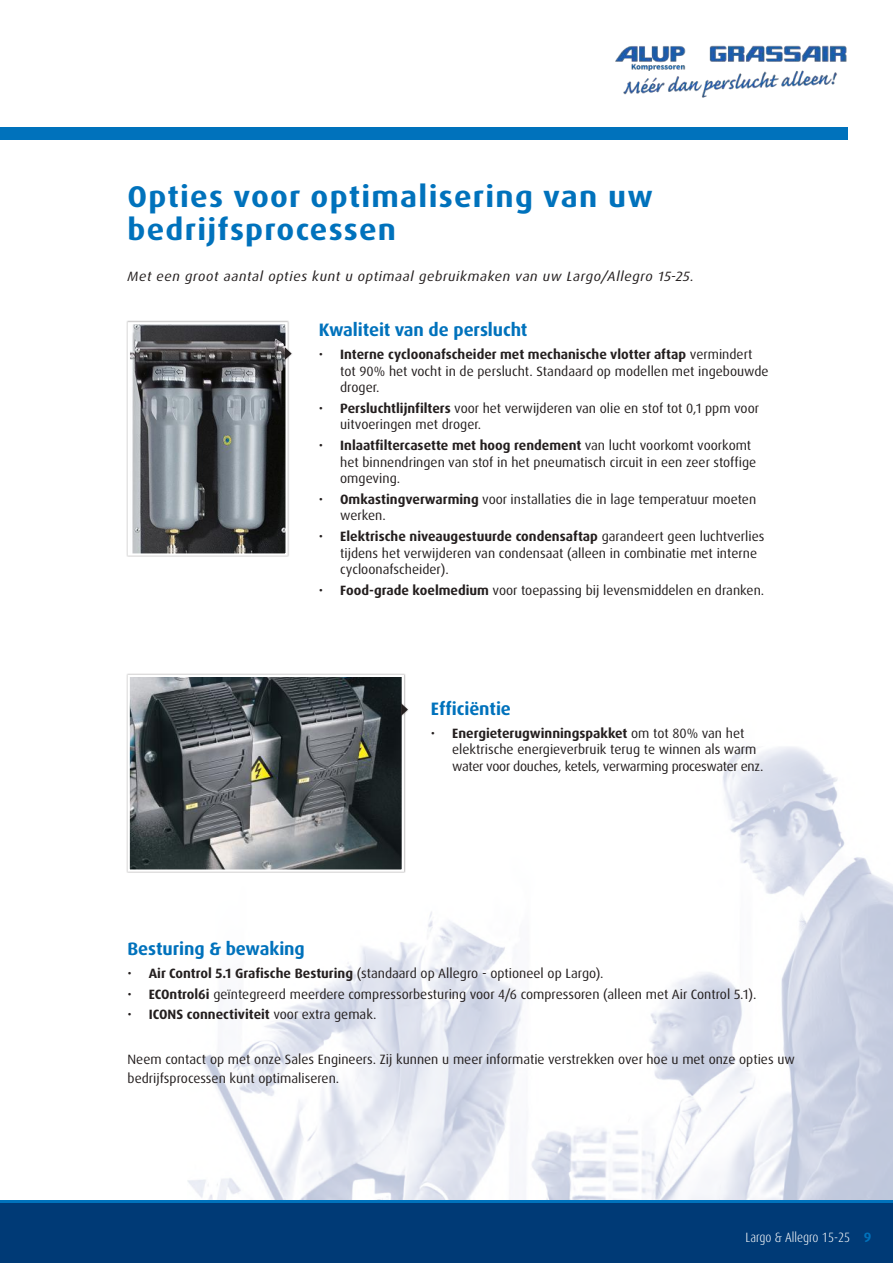
<style>
.page{position:relative;width:893px;height:1263px;background:#fff}
.page>*{position:absolute;margin:0;border:0;box-sizing:border-box;transform-origin:0 0}
.t1{font:700 30px/33px "Dax Pro";letter-spacing:.04em;color:#0072bc;scale:1.05 1}
.t2{font:700 18px "Dax Pro";letter-spacing:-.005em;color:#0072bc}
.t3{font:13.5px/16.5px "Dax Pro";color:#241f1f}
.t4{font:13.5px/16.5px "Dax Pro";letter-spacing:-.02em;color:#241f1f}
.t5{font:italic 13.5px "Dax Pro";letter-spacing:.04em;color:#241f1f;scale:1.05 1}
.t6{font:700 13.5px "Dax Pro";color:#241f1f}
.t7{font:300 condensed 13.5px "Dax Pro";color:#fff}
.s1{font-weight:700}
.s2{font-weight:400}
.s3{font-weight:700;font-stretch:normal;color:#0072bc}
</style>
<div class="page">
<img style="left:187px;top:675px;width:706px;height:525px">
<div style="left:0;top:1202px;width:893px;height:61px;background:#003a76"></div>
<div style="left:0;top:128px;width:848px;height:12px;background:#0072bc"></div>
<hr style="left:0;top:1200px;width:893px;height:3px;background:#0072bc">
<div style="left:126px;top:321px;width:163px;height:236px;background:#e4e4e4"></div>
<img style="left:131px;top:325px;width:154px;height:228px">
<div style="left:128px;top:322px;width:160px;height:234px;border:2px solid #fff"></div>
<div style="left:283px;top:346px;width:10px;height:15px;background:#241f1f;opacity:.33"></div>
<svg style="left:285px;top:347px;width:7px;height:13px"></svg>
<div style="left:126px;top:673px;width:279px;height:200px;background:#dddcdc"></div>
<img style="left:131px;top:678px;width:270px;height:191px">
<div style="left:128px;top:675px;width:276px;height:197px;border:2px solid #fff"></div>
<div style="left:400px;top:702px;width:9px;height:15px;background:#241f1f;opacity:.33"></div>
<svg style="left:401px;top:703px;width:7px;height:13px"></svg>
<img style="left:614px;top:45px;width:234px;height:83px">
<h1 class="t1" style="left:128px;top:180px;width:502px">Opties voor optimalisering van uw bedrijfsprocessen</h1>
<p class="t5" style="left:128px;top:267px;width:541px">Met een groot aantal opties kunt u optimaal gebruikmaken van uw Largo/Allegro 15-25.</p>
<h2 class="t2" style="left:319px;top:318px;width:210px">Kwaliteit van de perslucht</h2>
<p class="t3" style="left:340px;top:346px;width:430px;text-indent:-21px">• <span class="s1">Interne cycloonafscheider met mechanische vlotter aftap</span> vermindert tot 90% het vocht in de perslucht. Standaard op modellen met ingebouwde droger.</p>
<p class="t3" style="left:340px;top:400px;width:420px;text-indent:-21px">• <span class="s1">Persluchtlijnfilters</span> voor het verwijderen van olie en stof tot 0,1 ppm voor uitvoeringen met droger.</p>
<p class="t3" style="left:340px;top:437px;width:418px;text-indent:-21px">• <span class="s1">Inlaatfiltercasette met hoog rendement</span> van lucht voorkomt voorkomt het binnendringen van stof in het pneumatisch circuit in een zeer stoffige omgeving.</p>
<p class="t3" style="left:340px;top:491px;width:418px;text-indent:-21px">• <span class="s1">Omkastingverwarming</span> voor installaties die in lage temperatuur moeten werken.</p>
<p class="t3" style="left:340px;top:528px;width:426px;text-indent:-21px">• <span class="s1">Elektrische niveaugestuurde condensaftap</span> garandeert geen luchtverlies tijdens het verwijderen van condensaat (alleen in combinatie met interne cycloonafscheider).</p>
<p class="t3" style="left:319px;top:582px;width:447px">• <span class="s1">Food-grade koelmedium</span> voor toepassing bij levensmiddelen en dranken.</p>
<h2 class="t2" style="left:431px;top:697px;width:82px">Efficiëntie</h2>
<p class="t4" style="left:452px;top:725px;width:313px;text-indent:-21px">• <span class="s1">Energieterugwinningspakket</span> om tot 80% van het elektrische energieverbruik terug te winnen als warm water voor douches, ketels, verwarming proceswater enz.</p>
<h2 class="t2" style="left:128px;top:937px;width:179px">Besturing &amp; bewaking</h2>
<p class="t3" style="left:128px;top:965px;width:478px">• <span class="s1">Air Control 5.1 Grafische Besturing</span> (standaard op Allegro - optioneel op Largo).</p>
<p class="t3" style="left:128px;top:986px;width:630px">• <span class="s1">ECOntrol6i</span> geïntegreerd meerdere compressorbesturing voor 4/6 compressoren (alleen met Air Control 5.1).</p>
<p class="t6" style="left:128px;top:1006px;width:251px"><span class="s2">•</span> ICONS connectiviteit <span class="s2">voor extra gemak.</span></p>
<p class="t3" style="left:128px;top:1049px;width:669px;line-height:19.5px">Neem contact op met onze Sales Engineers. Zij kunnen u meer informatie verstrekken over hoe u met onze opties uw bedrijfsprocessen kunt optimaliseren.</p>
<p class="t7" style="left:745px;top:1228px;width:128px">Largo &amp; Allegro 15-25 <span class="s3">9</span></p>
</div>
